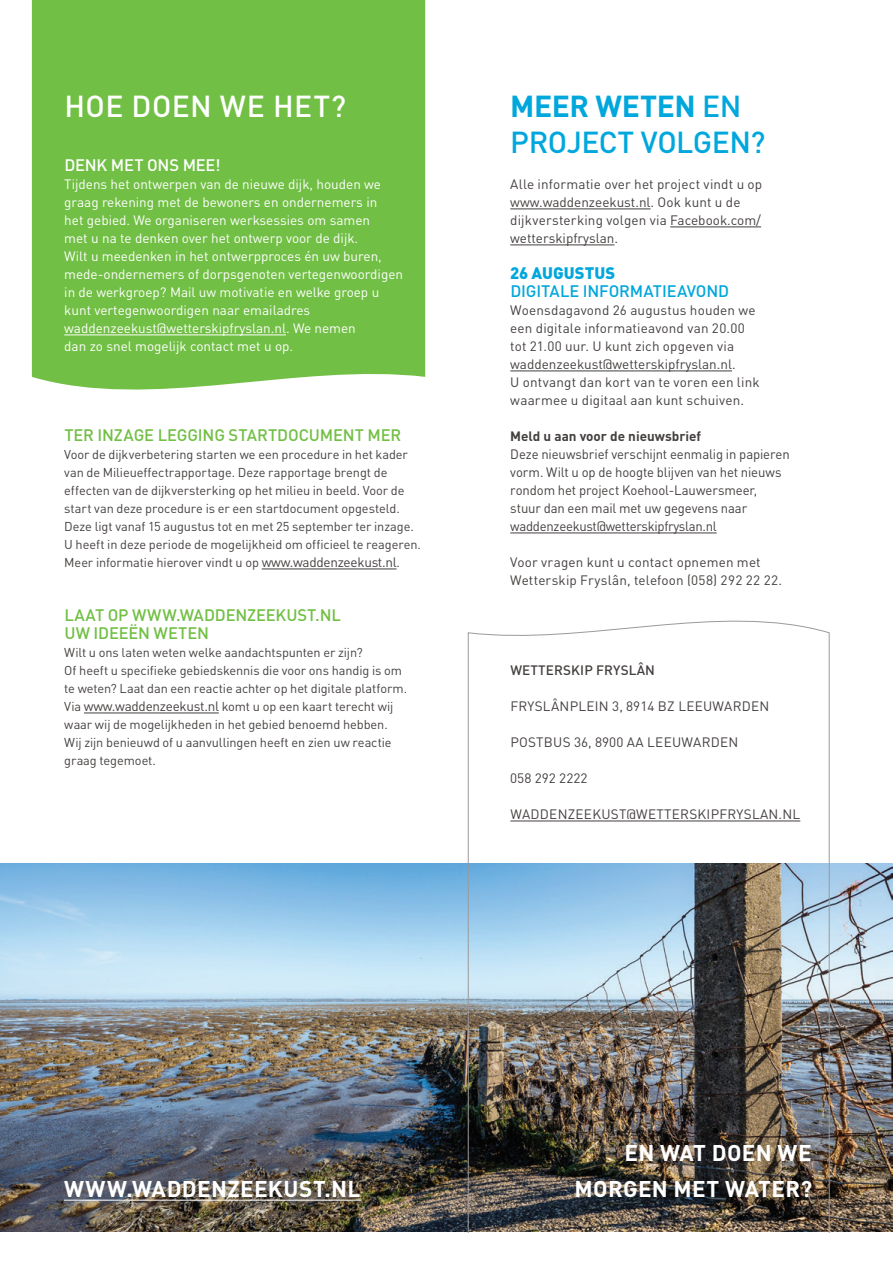
<style>
.page{position:relative;width:893px;height:1263px;background:#fff}
.page>*{position:absolute;margin:0;border:0;box-sizing:border-box;transform-origin:0 0}
.H1_Blauw{font:500 30px/36px "DIN";letter-spacing:-.015em;color:#00a7dc}
.t1{font:500 30px "DIN Pro";letter-spacing:.015em;color:#fff}
.H3_Achter2{font:700 22.5px "DIN Pro";letter-spacing:.015em;color:#fff}
.H3_achter{font:700 22.5px "DIN Pro";letter-spacing:.015em;color:#fff}
.H2_Tussengroen{font:500 16.5px/18px "DIN Pro";letter-spacing:-.01em;color:#71bf44}
.H2_Tussenblauw{font:500 16.5px/18px "DIN Pro";letter-spacing:-.01em;color:#00a7dc}
.H2_Tussenkop{font:500 16.5px "DIN Pro";letter-spacing:-.01em;color:#fff}
.t2{font:13.5px/18px "DIN Pro";letter-spacing:.005em;color:#44403f}
.P_Kader{font:13.5px/18px "DIN Pro";color:#fff}
.t3{font:700 13.5px "DIN Pro";color:#44403f}
.t4{font:500 13.5px "DIN Pro";letter-spacing:.01em;color:#44403f}
.t5{font:12.75px/18px "DIN Pro";letter-spacing:-.005em;color:#44403f}
.s1{font-size:13.5px}
.s2{font-weight:700}
.s3{font-weight:900}
</style>
<div class="page">
<div style="left:32px;top:0;width:393px;height:390px;background:#71bf44"></div>
<img style="left:0;top:863px;width:893px;height:368px">
<hr style="left:510px;top:209px;width:140px;height:1px;background:#44403f">
<hr style="left:670px;top:227px;width:91px;height:1px;background:#44403f">
<hr style="left:510px;top:245px;width:104px;height:1px;background:#44403f">
<hr style="left:510px;top:371px;width:222px;height:1px;background:#44403f">
<hr style="left:510px;top:533px;width:207px;height:1px;background:#44403f">
<img style="left:467px;top:620px;width:363px;height:613px">
<hr style="left:64px;top:335px;width:222px;height:1px;background:#fff">
<hr style="left:262px;top:569px;width:135px;height:1px;background:#44403f">
<hr style="left:84px;top:713px;width:135px;height:1px;background:#44403f">
<hr style="left:64px;top:1200px;width:297px;height:1px;background:#fff">
<p class="t1" style="left:64px;top:86px;width:283px">HOE DOEN WE HET?</p>
<h2 class="H2_Tussenkop" style="left:64px;top:154px;width:158px">DENK MET ONS MEE!</h2>
<h1 class="P_Kader" style="left:64px;top:174px;width:340px">Tijdens het ontwerpen van de nieuwe dijk, houden we graag rekening met de bewoners en ondernemers in<br>het gebied. We organiseren werksessies om samen<br>met u na te denken over het ontwerp voor de dijk.<br>Wilt u meedenken in het ontwerpproces én uw buren, mede-ondernemers of dorpsgenoten vertegenwoordigen in de werkgroep? Mail uw motivatie en welke groep u kunt vertegenwoordigen naar emailadres waddenzeekust@wetterskipfryslan.nl. We nemen<br>dan zo snel mogelijk contact met u op.</h1>
<h2 class="H2_Tussengroen" style="left:64px;top:425px;width:338px">TER INZAGE LEGGING STARTDOCUMENT MER</h2>
<p class="t5" style="left:64px;top:444px;width:358px">Voor de dijkverbetering starten we een procedure in het kader van de Milieueffectrapportage. Deze rapportage brengt de effecten van de dijkversterking op het milieu in beeld. Voor de start van deze procedure is er een startdocument opgesteld.<br>Deze ligt vanaf 15 augustus tot en met 25 september ter inzage.<br>U heeft in deze periode de mogelijkheid om officieel te reageren.<br>Meer informatie hierover vindt u op <span class="s1">www.waddenzeekust.nl</span>.</p>
<h2 class="H2_Tussengroen" style="left:64px;top:605px;width:278px">LAAT OP WWW.WADDENZEEKUST.NL<br>UW IDEEËN WETEN</h2>
<p class="t5" style="left:64px;top:642px;width:344px">Wilt u ons laten weten welke aandachtspunten er zijn?<br>Of heeft u specifieke gebiedskennis die voor ons handig is om te weten? Laat dan een reactie achter op het digitale platform.<br>Via <span class="s1">www.waddenzeekust.nl</span> komt u op een kaart terecht wij waar wij de mogelijkheden in het gebied benoemd hebben.<br>Wij zijn benieuwd of u aanvullingen heeft en zien uw reactie graag tegemoet.</p>
<h2 class="H1_Blauw" style="left:510px;top:87px;width:257px"><span class="s2">MEER WETEN</span> EN<br>PROJECT VOLGEN?</h2>
<p class="t2" style="left:510px;top:174px;width:253px">Alle informatie over het project vindt u op www.waddenzeekust.nl. Ook kunt u de dijkversterking volgen via Facebook.com/ wetterskipfryslan.</p>
<h3 class="H2_Tussenblauw" style="left:510px;top:263px;width:220px"><span class="s3">26 AUGUSTUS<br></span>DIGITALE INFORMATIEAVOND</h3>
<p class="t2" style="left:510px;top:300px;width:247px">Woensdagavond 26 augustus houden we een digitale informatieavond van 20.00 tot 21.00 uur. U kunt zich opgeven via waddenzeekust@wetterskipfryslan.nl.</p>
<p class="t2" style="left:510px;top:372px;width:251px">U ontvangt dan kort van te voren een link waarmee u digitaal aan kunt schuiven.</p>
<p class="t3" style="left:510px;top:425px;width:192px">Meld u aan voor de nieuwsbrief</p>
<p class="t2" style="left:510px;top:444px;width:281px">Deze nieuwsbrief verschijnt eenmalig in papieren vorm. Wilt u op de hoogte blijven van het nieuws rondom het project Koehool-Lauwersmeer, stuur dan een mail met uw gegevens naar waddenzeekust@wetterskipfryslan.nl</p>
<p class="t2" style="left:510px;top:552px;width:273px">Voor vragen kunt u contact opnemen met<br>Wetterskip Fryslân, telefoon (058) 292 22 22.</p>
<p class="t4" style="left:510px;top:661px;width:146px">WETTERSKIP FRYSLÂN</p>
<p class="t2" style="left:510px;top:696px;width:261px">FRYSLÂNPLEIN 3, 8914 BZ LEEUWARDEN</p>
<p class="t2" style="left:510px;top:732px;width:230px">POSTBUS 36, 8900 AA LEEUWARDEN</p>
<p class="t2" style="left:510px;top:768px;width:79px">058 292 2222</p>
<p class="t2" style="left:510px;top:804px;width:291px">WADDENZEEKUST@WETTERSKIPFRYSLAN.NL</p>
<h3 class="H3_Achter2" style="left:624px;top:1134px;width:189px">EN WAT DOEN WE</h3>
<h3 class="H3_achter" style="left:64px;top:1170px;width:298px">WWW.WADDENZEEKUST.NL</h3>
<h3 class="H3_Achter2" style="left:574px;top:1170px;width:239px">MORGEN MET WATER?</h3>
</div>
